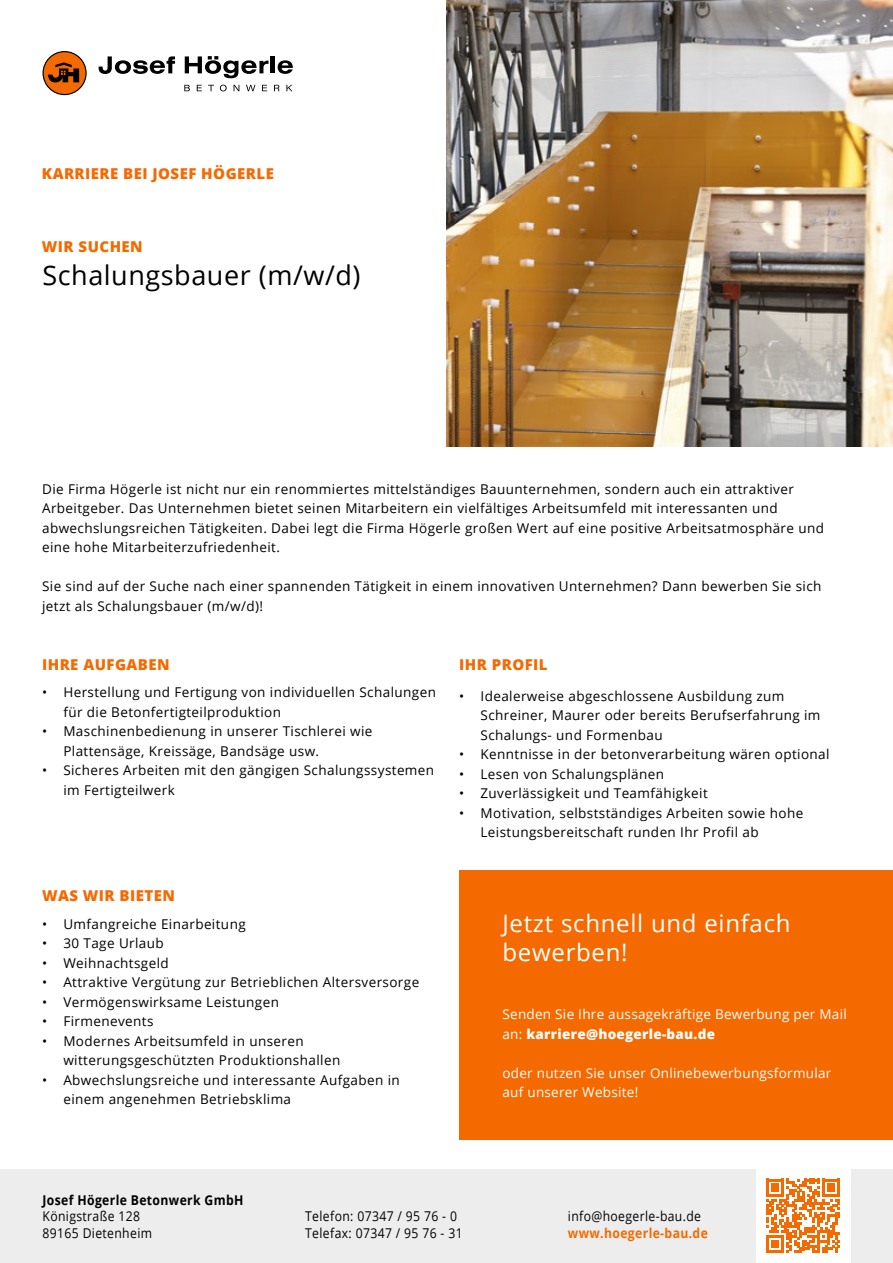
<style>
.page{position:relative;width:893px;height:1263px;background:#fff}
.page>*{position:absolute;margin:0;border:0;box-sizing:border-box;transform-origin:0 0}
.t1{font:27px "Open Sans";letter-spacing:.02em;color:#000}
.t2{font:24px/28.8px "Open Sans";letter-spacing:.03em;color:#fff}
.t3{font:800 15px "Open Sans";letter-spacing:.03em;color:#f46a00}
.t4{font:13.5px/19.5px "Open Sans";letter-spacing:.03em;color:#000}
.t5{font:13.5px/19.5px "Open Sans";letter-spacing:.02em;color:#fff}
.t6{font:13.5px/16.2px "Open Sans";letter-spacing:.03em;color:#000;scale:.9 1}
.t7{font:700 13.5px "Open Sans";letter-spacing:.03em;color:#000;scale:.9 1}
.t8{font:700 13.5px "Open Sans";letter-spacing:.03em;color:#f46a00;scale:.9 1}
.s1{font-weight:800}
</style>
<div class="page">
<div style="left:0;top:1170px;width:893px;height:93px;background:#ededed"></div>
<img style="left:446px;top:0;width:447px;height:446px">
<div style="left:459px;top:870px;width:434px;height:270px;background:#f46a00"></div>
<svg style="left:99px;top:56px;width:76px;height:18px"></svg>
<svg style="left:185px;top:56px;width:83px;height:22px"></svg>
<hr style="left:271px;top:56px;width:4px;height:17px;background:#000">
<svg style="left:278px;top:60px;width:15px;height:14px"></svg>
<svg style="left:184px;top:85px;width:6px;height:6px"></svg>
<svg style="left:197px;top:85px;width:5px;height:6px"></svg>
<svg style="left:208px;top:85px;width:6px;height:6px"></svg>
<svg style="left:220px;top:85px;width:7px;height:6px"></svg>
<svg style="left:234px;top:85px;width:5px;height:6px"></svg>
<svg style="left:246px;top:85px;width:9px;height:6px"></svg>
<svg style="left:262px;top:85px;width:5px;height:6px"></svg>
<svg style="left:274px;top:85px;width:5px;height:6px"></svg>
<svg style="left:286px;top:85px;width:7px;height:6px"></svg>
<svg style="left:43px;top:51px;width:44px;height:44px"></svg>
<div style="left:756px;top:1168px;width:94px;height:95px;background:#fff"></div>
<svg style="left:766px;top:1179px;width:74px;height:74px"></svg>
<p class="t3" style="left:42px;top:163px;width:233px">KARRIERE BEI JOSEF HÖGERLE</p>
<p class="t3" style="left:42px;top:235px;width:102px">WIR SUCHEN</p>
<h1 class="t1" style="left:43px;top:257px;width:320px">Schalungsbauer (m/w/d)</h1>
<p class="t4" style="left:42px;top:479px;width:783px">Die Firma Högerle ist nicht nur ein renommiertes mittelständiges Bauunternehmen, sondern auch ein attraktiver Arbeitgeber. Das Unternehmen bietet seinen Mitarbeitern ein vielfältiges Arbeitsumfeld mit interessanten und abwechslungsreichen Tätigkeiten. Dabei legt die Firma Högerle großen Wert auf eine positive Arbeitsatmosphäre und eine hohe Mitarbeiterzufriedenheit.</p>
<p class="t4" style="left:42px;top:576px;width:781px">Sie sind auf der Suche nach einer spannenden Tätigkeit in einem innovativen Unternehmen? Dann bewerben Sie sich jetzt als Schalungsbauer (m/w/d)!</p>
<p class="t3" style="left:42px;top:653px;width:129px">IHRE AUFGABEN</p>
<p class="t4" style="left:63px;top:682px;width:374px;text-indent:-21px">• Herstellung und Fertigung von individuellen Schalungen für die Betonfertigteilproduktion</p>
<p class="t4" style="left:63px;top:721px;width:311px;text-indent:-21px">• Maschinenbedienung in unserer Tischlerei wie<br>Plattensäge, Kreissäge, Bandsäge usw.</p>
<p class="t4" style="left:63px;top:760px;width:372px;text-indent:-21px">• Sicheres Arbeiten mit den gängigen Schalungssystemen im Fertigteilwerk</p>
<p class="t3" style="left:42px;top:884px;width:134px">WAS WIR BIETEN</p>
<p class="t4" style="left:42px;top:914px;width:205px">• Umfangreiche Einarbeitung</p>
<p class="t4" style="left:42px;top:933px;width:123px">• 30 Tage Urlaub</p>
<p class="t4" style="left:42px;top:953px;width:128px">• Weihnachtsgeld</p>
<p class="t4" style="left:42px;top:972px;width:379px">• Attraktive Vergütung zur Betrieblichen Altersversorge</p>
<p class="t4" style="left:42px;top:992px;width:238px">• Vermögenswirksame Leistungen</p>
<p class="t4" style="left:42px;top:1011px;width:113px">• Firmenevents</p>
<p class="t4" style="left:63px;top:1031px;width:278px;text-indent:-21px">• Modernes Arbeitsumfeld in unseren witterungsgeschützten Produktionshallen</p>
<p class="t4" style="left:63px;top:1070px;width:338px;text-indent:-21px">• Abwechslungsreiche und interessante Aufgaben in einem angenehmen Betriebsklima</p>
<p class="t3" style="left:459px;top:653px;width:90px">IHR PROFIL</p>
<p class="t4" style="left:480px;top:685px;width:341px;text-indent:-21px">• Idealerweise abgeschlossene Ausbildung zum<br>Schreiner, Maurer oder bereits Berufserfahrung im<br>Schalungs- und Formenbau</p>
<p class="t4" style="left:459px;top:744px;width:372px">• Kenntnisse in der betonverarbeitung wären optional</p>
<p class="t4" style="left:459px;top:763px;width:206px">• Lesen von Schalungsplänen</p>
<p class="t4" style="left:459px;top:783px;width:250px">• Zuverlässigkeit und Teamfähigkeit</p>
<p class="t4" style="left:480px;top:802px;width:324px;text-indent:-21px">• Motivation, selbstständiges Arbeiten sowie hohe<br>Leistungsbereitschaft runden Ihr Profil ab</p>
<h2 class="t2" style="left:502px;top:908px;width:290px">Jetzt schnell und einfach bewerben!</h2>
<p class="t5" style="left:502px;top:1004px;width:346px">Senden Sie Ihre aussagekräftige Bewerbung per Mail an: <span class="s1">karriere@hoegerle-bau.de</span></p>
<p class="t5" style="left:502px;top:1063px;width:330px">oder nutzen Sie unser Onlinebewerbungsformular auf unserer Website!</p>
<p class="t7" style="left:43px;top:1191px;width:225px">Josef Högerle Betonwerk GmbH</p>
<p class="t6" style="left:43px;top:1208px;width:123px">Königstraße 128<br>89165 Dietenheim</p>
<p class="t6" style="left:305px;top:1208px;width:177px">Telefon: 07347 / 95 76 - 0<br>Telefax: 07347 / 95 76 - 31</p>
<p class="t6" style="left:568px;top:1208px;width:149px">info@hoegerle-bau.de</p>
<p class="t8" style="left:568px;top:1223px;width:157px">www.hoegerle-bau.de</p>
</div>
